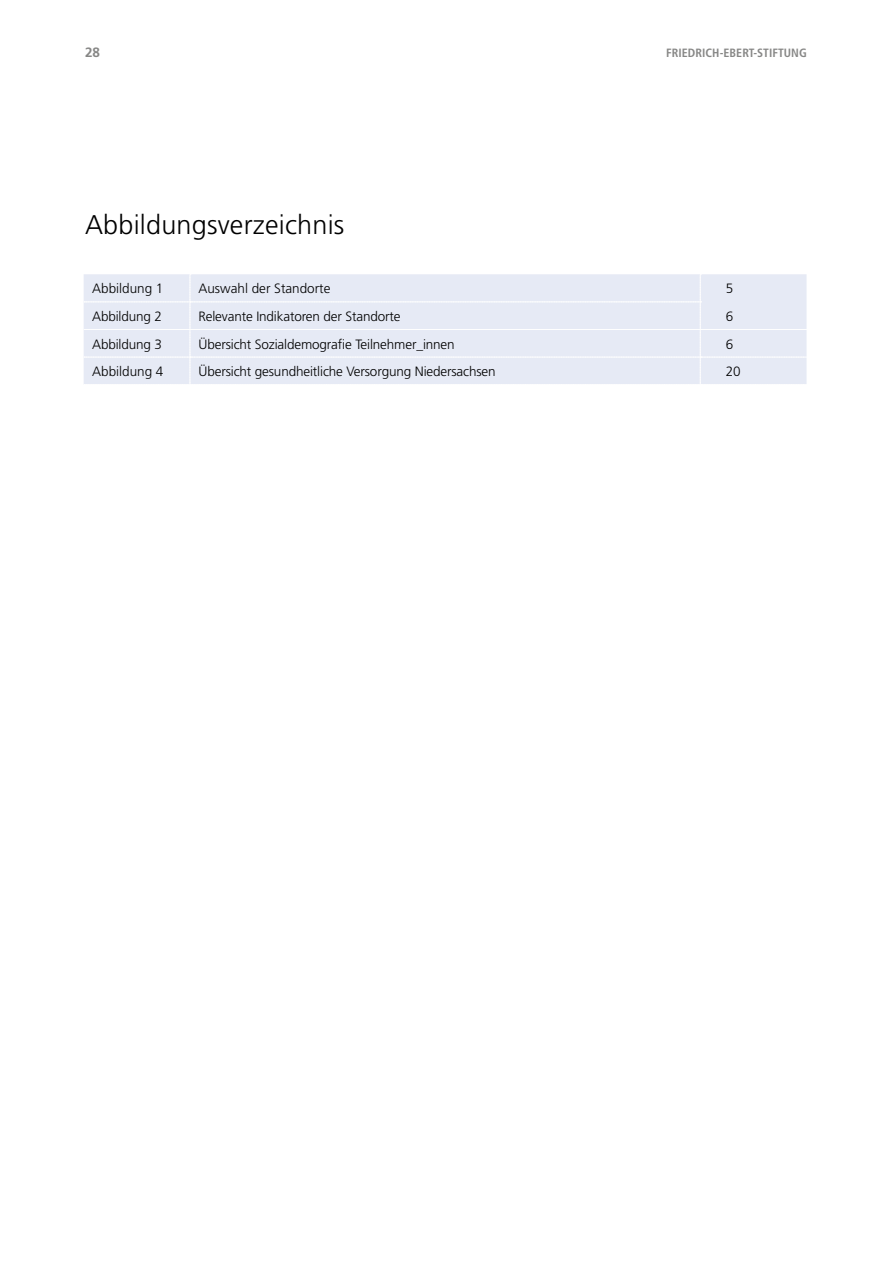
<style>
.page{position:relative;width:893px;height:1263px;background:#fff}
.page>*{position:absolute;margin:0;border:0;box-sizing:border-box;transform-origin:0 0}
.t1{font:300 27px "Frutiger";letter-spacing:.01em;color:#000}
.t2{font:300 13.5px "Frutiger";letter-spacing:-.01em;color:#000}
.t3{font:700 13.5px "Frutiger";color:#878786}
.t4{font:700 condensed 12px "Frutiger";letter-spacing:.005em;color:#878786}
</style>
<div class="page">
<div style="left:84px;top:274px;width:723px;height:110px;background:#e6eaf5"></div>
<p class="t3" style="left:85px;top:45px;width:17px">28</p>
<p class="t4" style="left:666px;top:46px;width:142px">FRIEDRICH-EBERT-STIFTUNG</p>
<h1 class="t1" style="left:85px;top:209px;width:261px">Abbildungsverzeichnis</h1>
<p class="t2" style="left:92px;top:281px;width:73px">Abbildung 1</p>
<p class="t2" style="left:198px;top:281px;width:134px">Auswahl der Standorte</p>
<p class="t2" style="left:726px;top:281px;width:9px">5</p>
<p class="t2" style="left:92px;top:309px;width:71px">Abbildung 2</p>
<p class="t2" style="left:198px;top:309px;width:204px">Relevante Indikatoren der Standorte</p>
<p class="t2" style="left:726px;top:309px;width:9px">6</p>
<p class="t2" style="left:92px;top:336px;width:71px">Abbildung 3</p>
<p class="t2" style="left:198px;top:336px;width:258px">Übersicht Sozialdemografie Teilnehmer_innen</p>
<p class="t2" style="left:726px;top:336px;width:9px">6</p>
<p class="t2" style="left:92px;top:364px;width:73px">Abbildung 4</p>
<p class="t2" style="left:198px;top:364px;width:299px">Übersicht gesundheitliche Versorgung Niedersachsen</p>
<p class="t2" style="left:726px;top:364px;width:17px">20</p>
</div>
